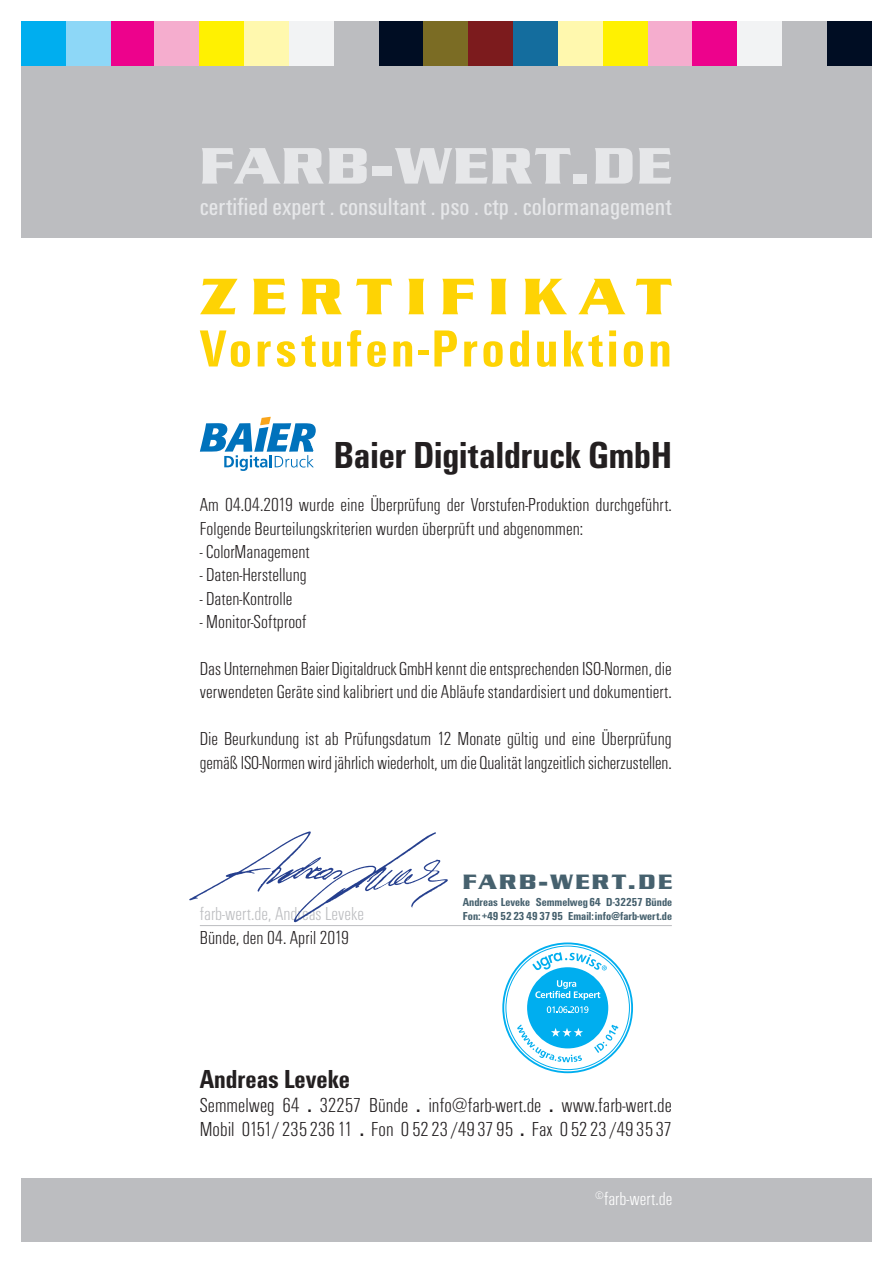
<style>
.page{position:relative;width:893px;height:1263px;background:#fff}
.page>*{position:absolute;margin:0;border:0;box-sizing:border-box;transform-origin:0 0}
.t1{font:700 55.5px "Serpentine";letter-spacing:.03em;color:#e6e7e9}
.t2{font:700 55.5px "Serpentine";letter-spacing:.24em;color:#fed304}
.t3{font:700 condensed 54px "U001 T";letter-spacing:.065em;color:#fed304}
.t4{font:700 condensed 39px "U001 T";color:#231f20}
.t5{font:700 condensed 27px "U001 T";color:#231f20}
.t6{font:condensed 25.65px "U001 T";color:#e6e7e9}
.t7{font:700 22.5px "Serpentine";letter-spacing:.105em;color:#46616e}
.t8{font:21px/24px "U001 T Ligh Cond";color:#231f20}
.t9{font:19.5px/23.4px "U001 T Ligh Cond";color:#231f20}
.t10{font:19.5px "U001 T Ligh Cond";color:#bcbdc0}
.t11{font:19.5px "U001 T Ligh Cond";color:#fff}
.t12{font:700 condensed 12px/14.4px "U001 T";color:#46616e}
.s1{font-family:"U001 T";font-weight:700;font-stretch:condensed}
</style>
<div class="page">
<div style="left:21px;top:1178px;width:851px;height:64px;background:#bcbdc0"></div>
<div style="left:21px;top:21px;width:851px;height:217px;background:#bcbdc0"></div>
<div style="left:21px;top:21px;width:45px;height:45px;background:#00aeef"></div>
<div style="left:66px;top:21px;width:45px;height:45px;background:#8dd7f7"></div>
<div style="left:111px;top:21px;width:45px;height:45px;background:#ed028c"></div>
<div style="left:154px;top:21px;width:45px;height:45px;background:#f5adce"></div>
<div style="left:199px;top:21px;width:45px;height:45px;background:#fff101"></div>
<div style="left:244px;top:21px;width:45px;height:45px;background:#fff8ae"></div>
<div style="left:289px;top:21px;width:45px;height:45px;background:#f2f3f4"></div>
<div style="left:379px;top:21px;width:45px;height:45px;background:#000d23"></div>
<div style="left:423px;top:21px;width:45px;height:45px;background:#7b6c24"></div>
<div style="left:468px;top:21px;width:45px;height:45px;background:#7c1b1d"></div>
<div style="left:513px;top:21px;width:45px;height:45px;background:#146d9e"></div>
<div style="left:558px;top:21px;width:45px;height:45px;background:#fff8ae"></div>
<div style="left:603px;top:21px;width:45px;height:45px;background:#fff101"></div>
<div style="left:648px;top:21px;width:45px;height:45px;background:#f5adce"></div>
<div style="left:692px;top:21px;width:45px;height:45px;background:#ed028c"></div>
<div style="left:737px;top:21px;width:45px;height:45px;background:#f2f3f4"></div>
<div style="left:827px;top:21px;width:45px;height:45px;background:#000d23"></div>
<svg style="left:502px;top:942px;width:131px;height:132px"></svg>
<hr style="left:200px;top:925px;width:472px;height:1px;background:#bcbdc0">
<img style="left:189px;top:831px;width:259px;height:92px">
<svg style="left:200px;top:417px;width:116px;height:54px"></svg>
<h1 class="t1" style="left:200px;top:134px;width:473px">FARB-WERT.DE</h1>
<h3 class="t6" style="left:200px;top:192px;width:473px">certified expert . consultant . pso . ctp . colormanagement</h3>
<h1 class="t2" style="left:200px;top:264px;width:473px">ZERTIFIKAT</h1>
<h2 class="t3" style="left:200px;top:317px;width:473px">Vorstufen-Produktion</h2>
<h3 class="t4" style="left:334px;top:433px;width:340px">Baier Digitaldruck GmbH</h3>
<p class="t9" style="left:200px;top:493px;width:473px">Am 04.04.2019 wurde eine Überprüfung der Vorstufen-Produktion durchgeführt.<br>Folgende Beurteilungskriterien wurden überprüft und abgenommen:</p>
<p class="t9" style="left:200px;top:540px;width:111px">- ColorManagement</p>
<p class="t9" style="left:200px;top:563px;width:108px">- Daten-Herstellung</p>
<p class="t9" style="left:200px;top:587px;width:94px">- Daten-Kontrolle</p>
<p class="t9" style="left:200px;top:610px;width:108px">- Monitor-Softproof</p>
<p class="t9" style="left:200px;top:657px;width:473px">Das Unternehmen Baier Digitaldruck GmbH kennt die entsprechenden ISO-Normen, die verwendeten Geräte sind kalibriert und die Abläufe standardisiert und dokumentiert.</p>
<p class="t9" style="left:200px;top:727px;width:473px">Die Beurkundung ist ab Prüfungsdatum 12 Monate gültig und eine Überprüfung gemäß ISO-Normen wird jährlich wiederholt, um die Qualität langzeitlich sicherzustellen.</p>
<p class="t10" style="left:200px;top:903px;width:166px">farb-wert.de, Andreas Leveke</p>
<p class="t9" style="left:200px;top:926px;width:151px">Bünde, den 04. April 2019</p>
<p class="t7" style="left:463px;top:869px;width:211px">FARB-WERT.DE</p>
<p class="t12" style="left:463px;top:894px;width:211px">Andreas Leveke Semmelweg 64 D-32257 Bünde<br>Fon: +49 52 23 49 37 95 Email: info@farb-wert.de</p>
<h3 class="t5" style="left:200px;top:1063px;width:152px">Andreas Leveke</h3>
<p class="t8" style="left:200px;top:1093px;width:473px">Semmelweg 64 <span class="s1">.</span> 32257 Bünde <span class="s1">.</span> info@farb-wert.de <span class="s1">.</span> www.farb-wert.de<br>Mobil 0151/ 235 236 11 <span class="s1">.</span> Fon 0 52 23 /49 37 95 <span class="s1">.</span> Fax 0 52 23 /49 35 37</p>
<p class="t11" style="left:595px;top:1188px;width:79px"><sup>©</sup>farb-wert.de</p>
</div>
